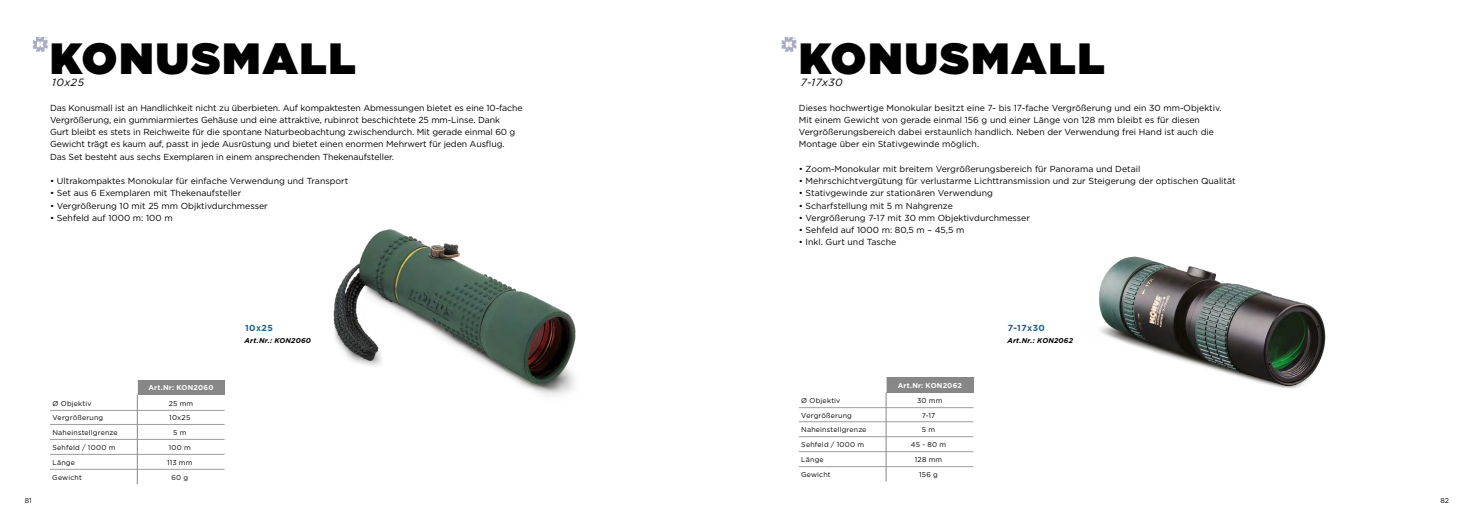
<style>
.page{position:relative;width:1474px;height:521px;background:#fff}
.page>*{position:absolute;margin:0;border:0;box-sizing:border-box;transform-origin:0 0}
.t1{font:900 43.66px "Gotham";letter-spacing:.05em;color:#000}
.t2{font:italic 10.5px "Gotham";letter-spacing:.045em;color:#000}
.t3{font:8.75px/12.2px "Gotham";color:#000}
.t4{font:700 8.75px "Gotham";letter-spacing:.05em;color:#1f6092}
.t5{font:7px "Gotham";letter-spacing:.025em;color:#000}
.t6{font:italic 700 7px "Gotham";letter-spacing:.035em;color:#000}
.t7{font:700 7px "Gotham";letter-spacing:.03em;color:#fff}
</style>
<div class="page">
<img style="left:333px;top:229px;width:243px;height:167px">
<img style="left:1099px;top:256px;width:227px;height:133px">
<svg style="left:33px;top:37px;width:15px;height:15px"></svg>
<svg style="left:781px;top:37px;width:15px;height:15px"></svg>
<div style="left:137px;top:380px;width:88px;height:15px;background:#878787"></div>
<hr style="left:50px;top:410px;width:87px;height:1px;background:#9d9d9c">
<hr style="left:137px;top:410px;width:88px;height:1px;background:#9d9d9c">
<hr style="left:50px;top:424px;width:87px;height:1px;background:#9d9d9c">
<hr style="left:137px;top:424px;width:88px;height:1px;background:#9d9d9c">
<hr style="left:50px;top:439px;width:87px;height:1px;background:#9d9d9c">
<hr style="left:137px;top:439px;width:88px;height:1px;background:#9d9d9c">
<hr style="left:50px;top:454px;width:87px;height:1px;background:#9d9d9c">
<hr style="left:137px;top:454px;width:88px;height:1px;background:#9d9d9c">
<hr style="left:50px;top:469px;width:87px;height:1px;background:#9d9d9c">
<hr style="left:137px;top:469px;width:88px;height:1px;background:#9d9d9c">
<svg style="left:137px;top:380px;width:1px;height:104px"></svg>
<div style="left:886px;top:377px;width:87px;height:15px;background:#878787"></div>
<hr style="left:798px;top:407px;width:88px;height:1px;background:#9d9d9c">
<hr style="left:886px;top:407px;width:87px;height:1px;background:#9d9d9c">
<hr style="left:798px;top:421px;width:88px;height:1px;background:#9d9d9c">
<hr style="left:886px;top:421px;width:87px;height:1px;background:#9d9d9c">
<hr style="left:798px;top:436px;width:88px;height:1px;background:#9d9d9c">
<hr style="left:886px;top:436px;width:87px;height:1px;background:#9d9d9c">
<hr style="left:798px;top:451px;width:88px;height:1px;background:#9d9d9c">
<hr style="left:886px;top:451px;width:87px;height:1px;background:#9d9d9c">
<hr style="left:798px;top:466px;width:88px;height:1px;background:#9d9d9c">
<hr style="left:886px;top:466px;width:87px;height:1px;background:#9d9d9c">
<svg style="left:886px;top:377px;width:1px;height:104px"></svg>
<h1 class="t1" style="left:50px;top:27px;width:307px">KONUSMALL</h1>
<p class="t2" style="left:52px;top:76px;width:33px">10x25</p>
<p class="t3" style="left:50px;top:101px;width:474px">Das Konusmall ist an Handlichkeit nicht zu überbieten. Auf kompaktesten Abmessungen bietet es eine 10-fache Vergrößerung, ein gummiarmiertes Gehäuse und eine attraktive, rubinrot beschichtete 25 mm-Linse. Dank<br>Gurt bleibt es stets in Reichweite für die spontane Naturbeobachtung zwischendurch. Mit gerade einmal 60 g Gewicht trägt es kaum auf, passt in jede Ausrüstung und bietet einen enormen Mehrwert für jeden Ausflug.<br>Das Set besteht aus sechs Exemplaren in einem ansprechenden Thekenaufsteller.</p>
<p class="t3" style="left:50px;top:175px;width:300px">• Ultrakompaktes Monokular für einfache Verwendung und Transport</p>
<p class="t3" style="left:50px;top:187px;width:193px">• Set aus 6 Exemplaren mit Thekenaufsteller</p>
<p class="t3" style="left:50px;top:199px;width:219px">• Vergrößerung 10 mit 25 mm Objktivdurchmesser</p>
<p class="t3" style="left:50px;top:211px;width:124px">• Sehfeld auf 1000 m: 100 m</p>
<h1 class="t1" style="left:799px;top:27px;width:307px">KONUSMALL</h1>
<p class="t2" style="left:801px;top:76px;width:43px">7-17x30</p>
<p class="t3" style="left:798px;top:101px;width:424px">Dieses hochwertige Monokular besitzt eine 7- bis 17-fache Vergrößerung und ein 30 mm-Objektiv.<br>Mit einem Gewicht von gerade einmal 156 g und einer Länge von 128 mm bleibt es für diesen Vergrößerungsbereich dabei erstaunlich handlich. Neben der Verwendung frei Hand ist auch die Montage über ein Stativgewinde möglich.</p>
<p class="t3" style="left:798px;top:162px;width:343px">• Zoom-Monokular mit breitem Vergrößerungsbereich für Panorama und Detail</p>
<p class="t3" style="left:798px;top:175px;width:438px">• Mehrschichtvergütung für verlustarme Lichttransmission und zur Steigerung der optischen Qualität</p>
<p class="t3" style="left:798px;top:187px;width:195px">• Stativgewinde zur stationären Verwendung</p>
<p class="t3" style="left:798px;top:199px;width:155px">• Scharfstellung mit 5 m Nahgrenze</p>
<p class="t3" style="left:798px;top:211px;width:233px">• Vergrößerung 7-17 mit 30 mm Objektivdurchmesser</p>
<p class="t3" style="left:798px;top:224px;width:167px">• Sehfeld auf 1000 m: 80,5 m – 45,5 m</p>
<p class="t3" style="left:798px;top:236px;width:99px">• Inkl. Gurt und Tasche</p>
<p class="t7" style="left:148px;top:383px;width:66px">Art.Nr: KON2060</p>
<p class="t5" style="left:53px;top:398px;width:41px">Ø Objektiv</p>
<p class="t5" style="left:169px;top:398px;width:26px">25 mm</p>
<p class="t5" style="left:53px;top:413px;width:52px">Vergrößerung</p>
<p class="t5" style="left:169px;top:413px;width:23px">10x25</p>
<p class="t5" style="left:53px;top:428px;width:67px">Naheinstellgrenze</p>
<p class="t5" style="left:173px;top:428px;width:15px">5 m</p>
<p class="t5" style="left:53px;top:443px;width:64px">Sehfeld / 1000 m</p>
<p class="t5" style="left:169px;top:443px;width:24px">100 m</p>
<p class="t5" style="left:53px;top:458px;width:24px">Länge</p>
<p class="t5" style="left:167px;top:458px;width:27px">113 mm</p>
<p class="t5" style="left:52px;top:473px;width:31px">Gewicht</p>
<p class="t5" style="left:171px;top:473px;width:18px">60 g</p>
<p class="t4" style="left:245px;top:322px;width:29px">10x25</p>
<p class="t4" style="left:1007px;top:322px;width:39px">7-17x30</p>
<p class="t6" style="left:245px;top:336px;width:68px">Art.Nr.: KON2060</p>
<p class="t6" style="left:1007px;top:336px;width:67px">Art.Nr.: KON2062</p>
<p class="t7" style="left:897px;top:380px;width:66px">Art.Nr: KON2062</p>
<p class="t5" style="left:801px;top:396px;width:41px">Ø Objektiv</p>
<p class="t5" style="left:917px;top:396px;width:27px">30 mm</p>
<p class="t5" style="left:801px;top:410px;width:52px">Vergrößerung</p>
<p class="t5" style="left:921px;top:410px;width:15px">7-17</p>
<p class="t5" style="left:801px;top:425px;width:67px">Naheinstellgrenze</p>
<p class="t5" style="left:922px;top:425px;width:15px">5 m</p>
<p class="t5" style="left:801px;top:440px;width:64px">Sehfeld / 1000 m</p>
<p class="t5" style="left:911px;top:440px;width:37px">45 - 80 m</p>
<p class="t5" style="left:801px;top:455px;width:24px">Länge</p>
<p class="t5" style="left:914px;top:455px;width:29px">128 mm</p>
<p class="t5" style="left:801px;top:470px;width:31px">Gewicht</p>
<p class="t5" style="left:919px;top:470px;width:20px">156 g</p>
<p class="t5" style="left:25px;top:496px;width:8px">81</p>
<p class="t5" style="left:1440px;top:496px;width:10px">82</p>
</div>
